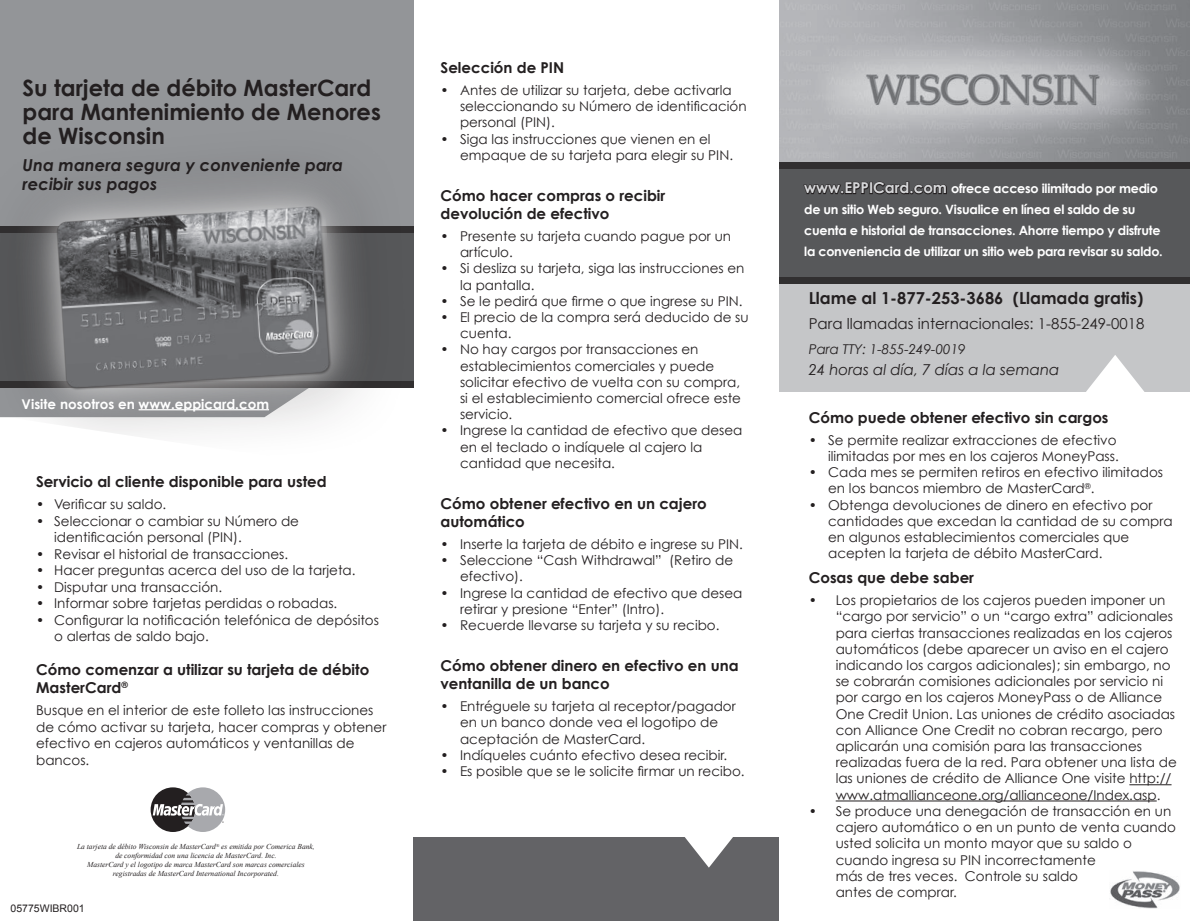
<style>
.page{position:relative;width:1190px;height:921px;background:#fff}
.page>*{position:absolute;margin:0;border:0;box-sizing:border-box;transform-origin:0 0}
.t1{font:700 22.5px/24px "Century Gothic";color:#231f20}
.t2{font:italic 700 16.5px/19.8px "Century Gothic";color:#231f20}
.t3{font:700 16.5px "Century Gothic";color:#231f20}
.t4{font:700 15px/18px "Century Gothic";color:#231f20}
.t5{font:15px "Century Gothic";color:#231f20}
.t6{font:italic 15px "Century Gothic";color:#231f20}
.t7{font:13.5px/16.2px "Century Gothic";color:#231f20}
.t8{font:700 13.5px "Century Gothic";color:#fff}
.t9{font:italic 13.5px "Century Gothic";color:#231f20}
.t10{font:700 12.75px/21px "Century Gothic";letter-spacing:-.02em;color:#fff}
.t11{font:10.5px "Arial";color:#231f20}
.t12{font:italic 7.5px/9px "Times New Roman";color:#231f20;text-align:center}
.s1{font-size:15px;color:#d5d6d8}
</style>
<div class="page">
<div style="left:0;top:0;width:413px;height:228px;background:#939598"></div>
<div style="left:779px;top:246px;width:410px;height:146px;background:#c5c6c8"></div>
<div style="left:779px;top:154px;width:410px;height:128px;background:#57585a"></div>
<div style="left:413px;top:837px;width:366px;height:84px;background:#636366"></div>
<svg style="left:1086px;top:355px;width:59px;height:37px"></svg>
<svg style="left:685px;top:837px;width:48px;height:30px"></svg>
<img style="left:779px;top:0;width:410px;height:162px">
<div style="left:779px;top:277px;width:410px;height:7px;background:#312f30"></div>
<div style="left:779px;top:162px;width:410px;height:6px;background:#312f30"></div>
<svg style="left:151px;top:787px;width:44px;height:45px"></svg>
<svg style="left:153px;top:787px;width:72px;height:45px"></svg>
<svg style="left:803px;top:181px;width:144px;height:14px"></svg>
<hr style="left:1129px;top:784px;width:42px;height:1px;background:#231f20">
<hr style="left:835px;top:800px;width:321px;height:1px;background:#231f20">
<img style="left:1110px;top:871px;width:69px;height:37px">
<div style="left:0;top:123px;width:411px;height:347px;background:#231f20;opacity:.35"></div>
<svg style="left:4px;top:153px;width:379px;height:289px;fill:#8f9194"></svg>
<img style="left:52px;top:202px;width:284px;height:191px">
<hr style="left:139px;top:409px;width:130px;height:1px;background:#fff">
<h1 class="t1" style="left:23px;top:75px;width:360px">Su tarjeta de débito MasterCard para Mantenimiento de Menores de Wisconsin</h1>
<p class="t2" style="left:23px;top:154px;width:322px">Una manera segura y conveniente para recibir sus pagos</p>
<p class="t8" style="left:22px;top:395px;width:249px">Visite nosotros en www.eppicard.com</p>
<p class="t4" style="left:36px;top:472px;width:292px">Servicio al cliente disponible para usted</p>
<p class="t7" style="left:36px;top:496px;width:132px">• Verificar su saldo.</p>
<p class="t7" style="left:54px;top:512px;width:246px;text-indent:-18px">• Seleccionar o cambiar su Número de identificación personal (PIN).</p>
<p class="t7" style="left:36px;top:545px;width:253px">• Revisar el historial de transacciones.</p>
<p class="t7" style="left:36px;top:562px;width:321px">• Hacer preguntas acerca del uso de la tarjeta.</p>
<p class="t7" style="left:36px;top:578px;width:187px">• Disputar una transacción.</p>
<p class="t7" style="left:36px;top:595px;width:303px">• Informar sobre tarjetas perdidas o robadas.</p>
<p class="t7" style="left:54px;top:611px;width:326px;text-indent:-18px">• Configurar la notificación telefónica de depósitos o alertas de saldo bajo.</p>
<p class="t4" style="left:36px;top:659px;width:334px">Cómo comenzar a utilizar su tarjeta de débito<br>MasterCard<sup>®</sup></p>
<p class="t7" style="left:36px;top:701px;width:352px">Busque en el interior de este folleto las instrucciones de cómo activar su tarjeta, hacer compras y obtener efectivo en cajeros automáticos y ventanillas de bancos.</p>
<p class="t12" style="left:77px;top:841px;width:239px">La tarjeta de débito Wisconsin de MasterCard<sup>®</sup> es emitida por Comerica Bank, de conformidad con una licencia de MasterCard. Inc.<br>MasterCard y el logotipo de marca MasterCard son marcas comerciales registradas de MasterCard International Incorporated.</p>
<p class="t11" style="left:11px;top:901px;width:76px">05775WIBR001</p>
<p class="t4" style="left:440px;top:58px;width:125px">Selección de PIN</p>
<p class="t7" style="left:460px;top:82px;width:288px;text-indent:-19px">• Antes de utilizar su tarjeta, debe activarla seleccionando su Número de identificación personal (PIN).</p>
<p class="t7" style="left:460px;top:130px;width:274px;text-indent:-19px">• Siga las instrucciones que vienen en el empaque de su tarjeta para elegir su PIN.</p>
<p class="t4" style="left:440px;top:186px;width:226px">Cómo hacer compras o recibir devolución de efectivo</p>
<p class="t7" style="left:460px;top:228px;width:272px;text-indent:-19px">• Presente su tarjeta cuando pague por un artículo.</p>
<p class="t7" style="left:460px;top:260px;width:286px;text-indent:-19px">• Si desliza su tarjeta, siga las instrucciones en la pantalla.</p>
<p class="t7" style="left:440px;top:292px;width:304px">• Se le pedirá que firme o que ingrese su PIN.</p>
<p class="t7" style="left:460px;top:309px;width:290px;text-indent:-19px">• El precio de la compra será deducido de su cuenta.</p>
<p class="t7" style="left:460px;top:341px;width:282px;text-indent:-19px">• No hay cargos por transacciones en establecimientos comerciales y puede solicitar efectivo de vuelta con su compra, si el establecimiento comercial ofrece este servicio.</p>
<p class="t7" style="left:460px;top:422px;width:284px;text-indent:-19px">• Ingrese la cantidad de efectivo que desea en el teclado o indíquele al cajero la cantidad que necesita.</p>
<p class="t4" style="left:440px;top:494px;width:268px">Cómo obtener efectivo en un cajero automático</p>
<p class="t7" style="left:440px;top:536px;width:304px">• Inserte la tarjeta de débito e ingrese su PIN.</p>
<p class="t7" style="left:460px;top:552px;width:274px;text-indent:-19px">• Seleccione “Cash Withdrawal” (Retiro de efectivo).</p>
<p class="t7" style="left:460px;top:584px;width:284px;text-indent:-19px">• Ingrese la cantidad de efectivo que desea retirar y presione “Enter” (Intro).</p>
<p class="t7" style="left:440px;top:617px;width:280px">• Recuerde llevarse su tarjeta y su recibo.</p>
<p class="t4" style="left:440px;top:656px;width:299px">Cómo obtener dinero en efectivo en una ventanilla de un banco</p>
<p class="t7" style="left:460px;top:698px;width:277px;text-indent:-19px">• Entréguele su tarjeta al receptor/pagador en un banco donde vea el logotipo de aceptación de MasterCard.</p>
<p class="t7" style="left:440px;top:746px;width:288px">• Indíqueles cuánto efectivo desea recibir.</p>
<p class="t7" style="left:440px;top:763px;width:305px">• Es posible que se le solicite firmar un recibo.</p>
<p class="t10" style="left:804px;top:178px;width:360px"><span class="s1">www.EPPICard.com</span> ofrece acceso ilimitado por medio de un sitio Web seguro. Visualice en línea el saldo de su cuenta e historial de transacciones. Ahorre tiempo y disfrute la conveniencia de utilizar un sitio web para revisar su saldo.</p>
<p class="t3" style="left:808px;top:288px;width:336px">Llame al 1-877-253-3686 (Llamada gratis)</p>
<p class="t5" style="left:808px;top:314px;width:337px">Para llamadas internacionales: 1-855-249-0018</p>
<p class="t9" style="left:808px;top:340px;width:158px">Para TTY: 1-855-249-0019</p>
<p class="t6" style="left:808px;top:361px;width:252px">24 horas al día, 7 días a la semana</p>
<p class="t4" style="left:808px;top:408px;width:301px">Cómo puede obtener efectivo sin cargos</p>
<p class="t7" style="left:808px;top:431px;width:311px;text-align:right">• Se permite realizar extracciones de efectivo ilimitadas por mes en los cajeros MoneyPass.</p>
<p class="t7" style="left:828px;top:464px;width:336px;text-indent:-19px">• Cada mes se permiten retiros en efectivo ilimitados en los bancos miembro de MasterCard<sup>®</sup>.</p>
<p class="t7" style="left:828px;top:496px;width:346px;text-indent:-19px">• Obtenga devoluciones de dinero en efectivo por cantidades que excedan la cantidad de su compra en algunos establecimientos comerciales que acepten la tarjeta de débito MasterCard.</p>
<p class="t4" style="left:808px;top:568px;width:167px">Cosas que debe saber</p>
<p class="t7" style="left:835px;top:592px;width:342px;text-indent:-27px">• Los propietarios de los cajeros pueden imponer un “cargo por servicio” o un “cargo extra” adicionales para ciertas transacciones realizadas en los cajeros automáticos (debe aparecer un aviso en el cajero indicando los cargos adicionales); sin embargo, no se cobrarán comisiones adicionales por servicio ni por cargo en los cajeros MoneyPass o de Alliance One Credit Union. Las uniones de crédito asociadas con Alliance One Credit no cobran recargo, pero aplicarán una comisión para las transacciones realizadas fuera de la red. Para obtener una lista de las uniones de crédito de Alliance One visite http:// www.atmallianceone.org/allianceone/Index.asp.</p>
<p class="t7" style="left:835px;top:802px;width:341px;text-indent:-27px">• Se produce una denegación de transacción en un cajero automático o en un punto de venta cuando usted solicita un monto mayor que su saldo o cuando ingresa su PIN incorrectamente<br>más de tres veces. Controle su saldo<br>antes de comprar.</p>
</div>
